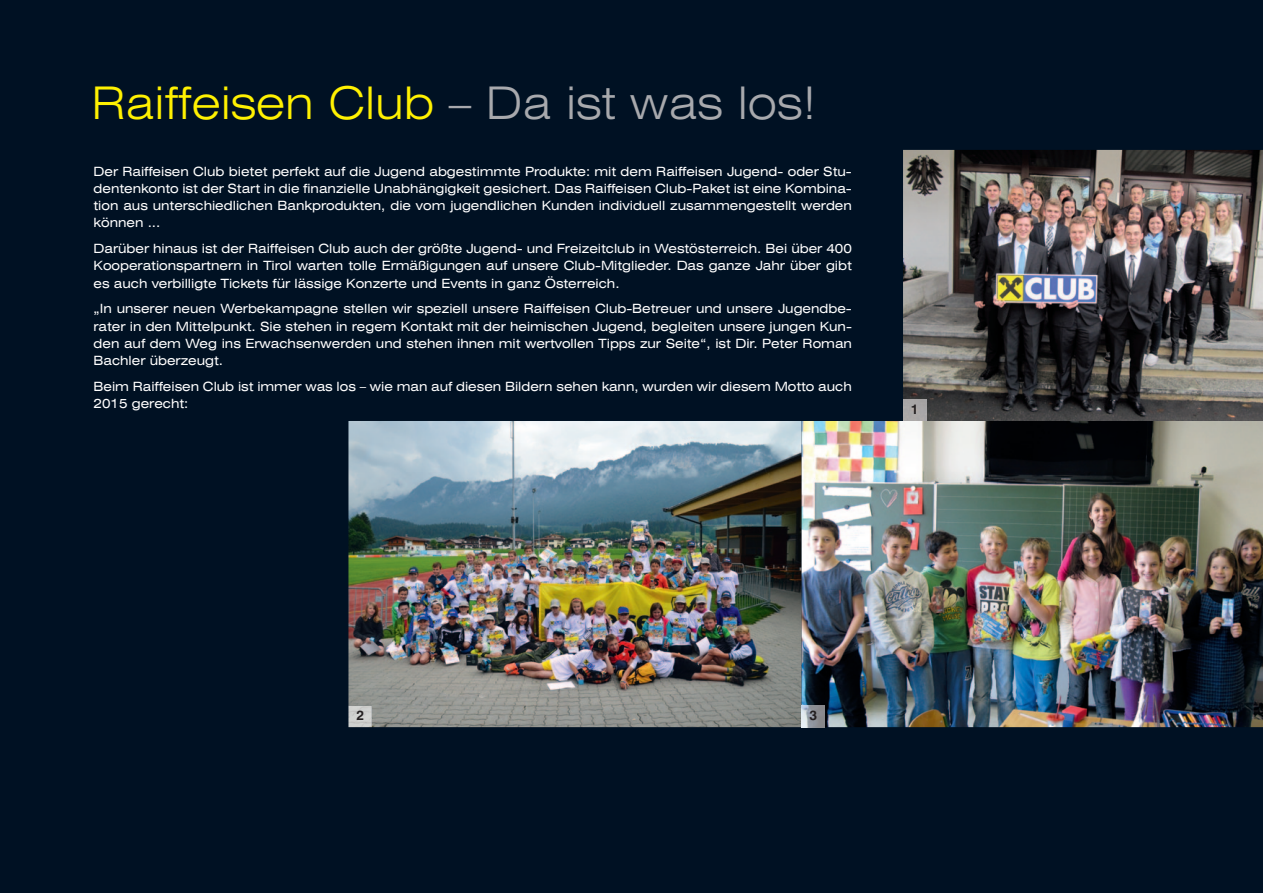
<style>
.page{position:relative;width:1263px;height:893px;background:#001123}
.page>*{position:absolute;margin:0;border:0;box-sizing:border-box;transform-origin:0 0}
.t1{font:300 expanded 45px "Swiss 721 BT";color:#fff101}
.t2{font:700 13.5px "Swiss 721 BT";color:#231f20}
.t3{font:expanded 12.75px/17.2px "Swiss 721 BT";color:#fff;text-align:justify}
.s1{color:#a8a9ad}
</style>
<div class="page">
<img style="left:348px;top:421px;width:915px;height:306px">
<img style="left:903px;top:150px;width:360px;height:271px">
<img style="left:903px;top:400px;width:23px;height:21px">
<img style="left:801px;top:706px;width:24px;height:21px">
<img style="left:348px;top:706px;width:24px;height:21px">
<h1 class="t1" style="left:91px;top:77px;width:727px">Raiffeisen Club <span class="s1">– Da ist was los!</span></h1>
<p class="t3" style="left:94px;top:162px;width:760px">Der Raiffeisen Club bietet perfekt auf die Jugend abgestimmte Produkte: mit dem Raiffeisen Jugend- oder Stu&shy;dentenkonto ist der Start in die finanzielle Unabhängigkeit gesichert. Das Raiffeisen Club-Paket ist eine Kombina&shy;tion aus unterschiedlichen Bankprodukten, die vom jugendlichen Kunden individuell zusammengestellt werden können ...</p>
<p class="t3" style="left:94px;top:240px;width:760px">Darüber hinaus ist der Raiffeisen Club auch der größte Jugend- und Freizeitclub in Westösterreich. Bei über 400<br>Kooperationspartnern in Tirol warten tolle Ermäßigungen auf unsere Club-Mitglieder. Das ganze Jahr über gibt es auch verbilligte Tickets für lässige Konzerte und Events in ganz Österreich.</p>
<p class="t3" style="left:94px;top:300px;width:760px">„In unserer neuen Werbekampagne stellen wir speziell unsere Raiffeisen Club-Betreuer und unsere Jugendbe&shy;rater in den Mittelpunkt. Sie stehen in regem Kontakt mit der heimischen Jugend, begleiten unsere jungen Kun&shy;den auf dem Weg ins Erwachsenwerden und stehen ihnen mit wertvollen Tipps zur Seite“, ist Dir. Peter Roman Bachler überzeugt.</p>
<p class="t3" style="left:94px;top:378px;width:760px">Beim Raiffeisen Club ist immer was los – wie man auf diesen Bildern sehen kann, wurden wir diesem Motto auch<br>2015 gerecht:</p>
<p class="t2" style="left:911px;top:401px;width:9px">1</p>
<p class="t2" style="left:356px;top:707px;width:9px">2</p>
<p class="t2" style="left:809px;top:707px;width:9px">3</p>
</div>
